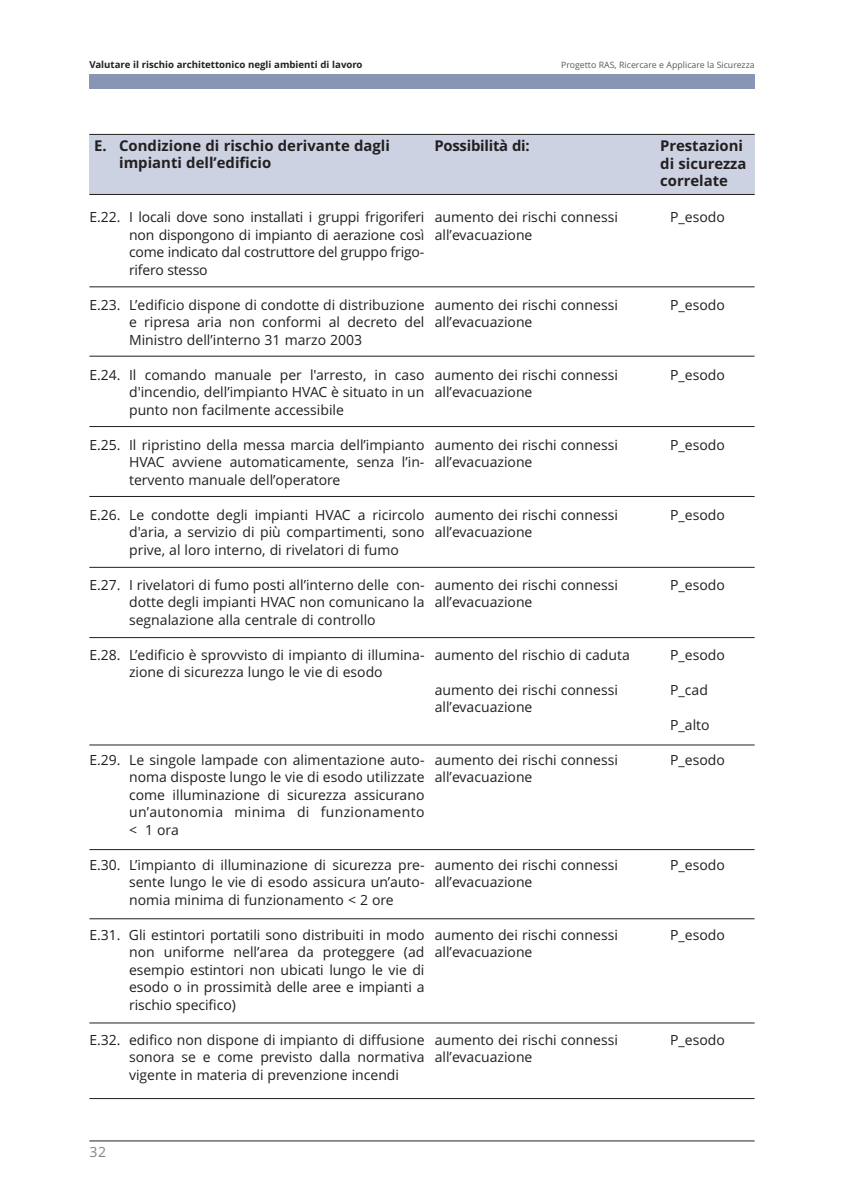
<style>
.page{position:relative;width:844px;height:1191px;background:#fff}
.page>*{position:absolute;margin:0;border:0;box-sizing:border-box;transform-origin:0 0}
.t1{font:700 14.88px/17.5px "Open Sans";color:#231f20}
.t2{font:14px/17.5px "Open Sans";color:#231f20}
.t3{font:14px "Open Sans";color:#808285}
.t4{font:700 9.62px "Open Sans";color:#231f20}
.t5{font:8.75px "Open Sans";color:#57585a}
</style>
<div class="page">
<hr style="left:89px;top:1140px;width:665px;height:1px;background:#231f20">
<div style="left:89px;top:74px;width:665px;height:15px;background:#8895b4"></div>
<hr style="left:89px;top:286px;width:665px;height:1px;background:#231f20">
<div style="left:89px;top:134px;width:665px;height:60px;background:#ccd2e2"></div>
<hr style="left:89px;top:356px;width:665px;height:1px;background:#231f20">
<hr style="left:89px;top:426px;width:665px;height:1px;background:#231f20">
<hr style="left:89px;top:496px;width:665px;height:1px;background:#231f20">
<hr style="left:89px;top:567px;width:665px;height:1px;background:#231f20">
<hr style="left:89px;top:637px;width:665px;height:1px;background:#231f20">
<hr style="left:89px;top:744px;width:665px;height:1px;background:#231f20">
<hr style="left:89px;top:1098px;width:665px;height:1px;background:#231f20">
<hr style="left:89px;top:849px;width:665px;height:1px;background:#231f20">
<hr style="left:89px;top:918px;width:665px;height:1px;background:#231f20">
<hr style="left:89px;top:1022px;width:665px;height:1px;background:#231f20">
<hr style="left:89px;top:134px;width:665px;height:1px;background:#231f20">
<hr style="left:89px;top:194px;width:665px;height:1px;background:#231f20">
<p class="t4" style="left:89px;top:61px;width:275px">Valutare il rischio architettonico negli ambienti di lavoro</p>
<p class="t5" style="left:561px;top:62px;width:195px">Progetto RAS, Ricercare e Applicare la Sicurezza</p>
<p class="t1" style="left:119px;top:138px;width:272px;text-indent:-25px">E. Condizione di rischio derivante dagli impianti dell’edificio</p>
<p class="t1" style="left:434px;top:138px;width:97px">Possibilità di:</p>
<p class="t1" style="left:660px;top:138px;width:88px">Prestazioni di sicurezza correlate</p>
<p class="t2" style="left:129px;top:210px;width:297px;text-align:justify;text-indent:-40px">E.22. I locali dove sono installati i gruppi frigoriferi non dispongono di impianto di aerazione così come indicato dal costruttore del gruppo frigo&shy;rifero stesso</p>
<p class="t2" style="left:129px;top:297px;width:297px;text-align:justify;text-indent:-40px">E.23. L’edificio dispone di condotte di distribuzione e ripresa aria non conformi al decreto del Ministro dell’interno 31 marzo 2003</p>
<p class="t2" style="left:129px;top:367px;width:297px;text-align:justify;text-indent:-40px">E.24. Il comando manuale per l'arresto, in caso d'incendio, dell’impianto HVAC è situato in un punto non facilmente accessibile</p>
<p class="t2" style="left:129px;top:437px;width:297px;text-align:justify;text-indent:-40px">E.25. Il ripristino della messa marcia dell’impianto HVAC avviene automaticamente, senza l’in&shy;tervento manuale dell’operatore</p>
<p class="t2" style="left:129px;top:507px;width:297px;text-align:justify;text-indent:-40px">E.26. Le condotte degli impianti HVAC a ricircolo d'aria, a servizio di più compartimenti, sono prive, al loro interno, di rivelatori di fumo</p>
<p class="t2" style="left:129px;top:577px;width:297px;text-align:justify;text-indent:-40px">E.27. I rivelatori di fumo posti all’interno delle con&shy;dotte degli impianti HVAC non comunicano la segnalazione alla centrale di controllo</p>
<p class="t2" style="left:89px;top:647px;width:336px;text-align:center">E.28. L’edificio è sprovvisto di impianto di illumina&shy;zione di sicurezza lungo le vie di esodo</p>
<p class="t2" style="left:434px;top:210px;width:185px">aumento dei rischi connessi all’evacuazione</p>
<p class="t2" style="left:434px;top:297px;width:185px">aumento dei rischi connessi all’evacuazione</p>
<p class="t2" style="left:434px;top:367px;width:185px">aumento dei rischi connessi all’evacuazione</p>
<p class="t2" style="left:434px;top:437px;width:185px">aumento dei rischi connessi all’evacuazione</p>
<p class="t2" style="left:434px;top:507px;width:185px">aumento dei rischi connessi all’evacuazione</p>
<p class="t2" style="left:434px;top:577px;width:185px">aumento dei rischi connessi all’evacuazione</p>
<p class="t2" style="left:434px;top:647px;width:196px">aumento del rischio di caduta</p>
<p class="t2" style="left:434px;top:682px;width:185px">aumento dei rischi connessi all’evacuazione</p>
<p class="t2" style="left:129px;top:752px;width:297px;text-align:justify;text-indent:-40px">E.29. Le singole lampade con alimentazione auto&shy;noma disposte lungo le vie di esodo utilizzate come illuminazione di sicurezza assicurano un’autonomia minima di funzionamento &lt; 1 ora</p>
<p class="t2" style="left:129px;top:857px;width:297px;text-align:justify;text-indent:-40px">E.30. L’impianto di illuminazione di sicurezza pre&shy;sente lungo le vie di esodo assicura un’auto&shy;nomia minima di funzionamento &lt; 2 ore</p>
<p class="t2" style="left:129px;top:927px;width:297px;text-align:justify;text-indent:-40px">E.31. Gli estintori portatili sono distribuiti in modo non uniforme nell’area da proteggere (ad esempio estintori non ubicati lungo le vie di esodo o in prossimità delle aree e impianti a rischio specifico)</p>
<p class="t2" style="left:129px;top:1032px;width:297px;text-align:justify;text-indent:-40px">E.32. edifico non dispone di impianto di diffusione sonora se e come previsto dalla normativa vigente in materia di prevenzione incendi</p>
<p class="t2" style="left:434px;top:752px;width:185px">aumento dei rischi connessi all’evacuazione</p>
<p class="t2" style="left:434px;top:857px;width:185px">aumento dei rischi connessi all’evacuazione</p>
<p class="t2" style="left:434px;top:927px;width:185px">aumento dei rischi connessi all’evacuazione</p>
<p class="t2" style="left:434px;top:1032px;width:185px">aumento dei rischi connessi all’evacuazione</p>
<p class="t3" style="left:89px;top:1146px;width:18px">32</p>
<p class="t2" style="left:670px;top:210px;width:56px">P_esodo</p>
<p class="t2" style="left:670px;top:297px;width:56px">P_esodo</p>
<p class="t2" style="left:670px;top:367px;width:56px">P_esodo</p>
<p class="t2" style="left:670px;top:437px;width:56px">P_esodo</p>
<p class="t2" style="left:670px;top:507px;width:56px">P_esodo</p>
<p class="t2" style="left:670px;top:577px;width:56px">P_esodo</p>
<p class="t2" style="left:670px;top:647px;width:56px">P_esodo</p>
<p class="t2" style="left:670px;top:682px;width:39px">P_cad</p>
<p class="t2" style="left:670px;top:717px;width:41px">P_alto</p>
<p class="t2" style="left:670px;top:752px;width:56px">P_esodo</p>
<p class="t2" style="left:670px;top:857px;width:56px">P_esodo</p>
<p class="t2" style="left:670px;top:927px;width:56px">P_esodo</p>
<p class="t2" style="left:670px;top:1032px;width:56px">P_esodo</p>
</div>
